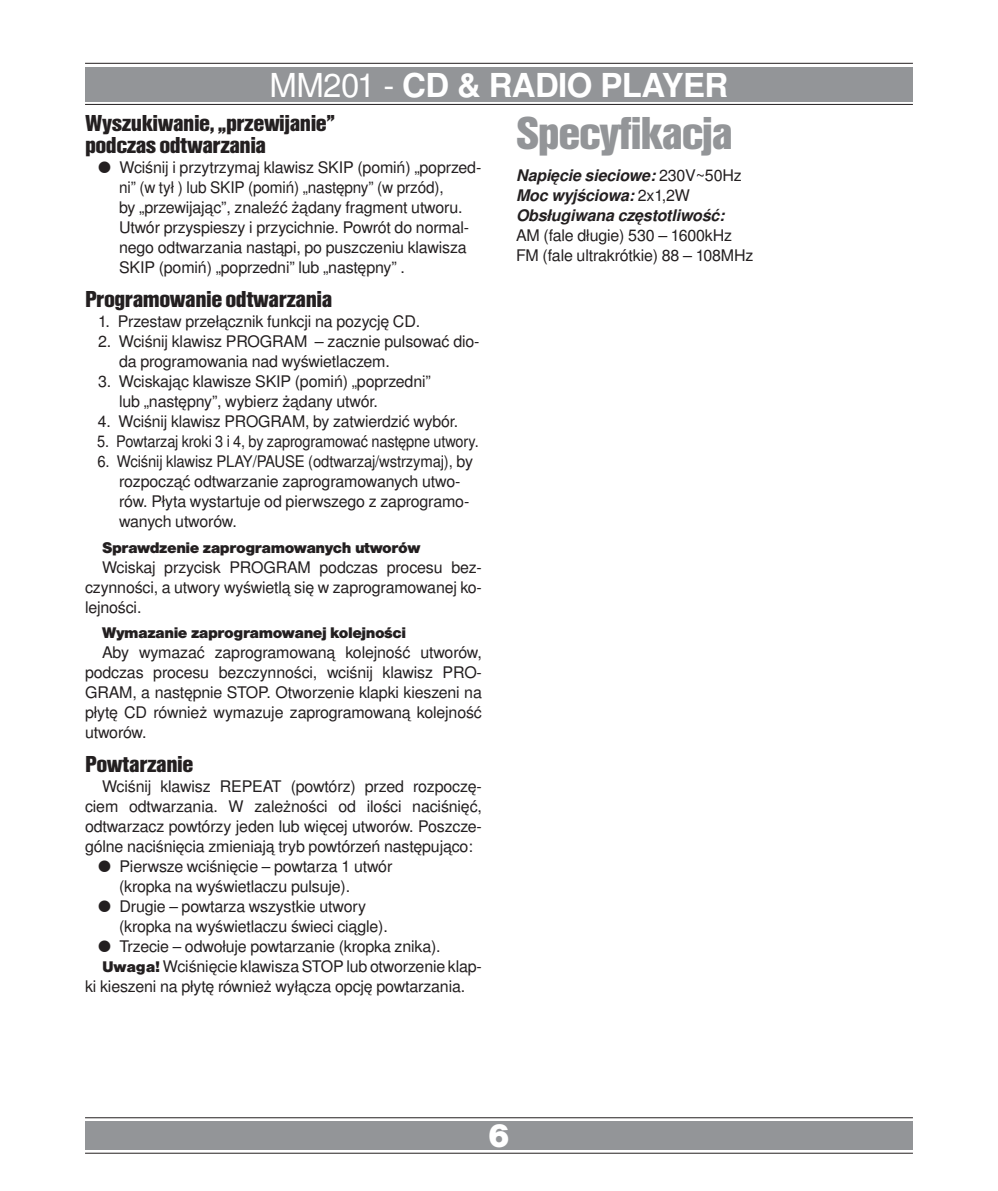
<style>
.page{position:relative;width:998px;height:1191px;background:#fff}
.page>*{position:absolute;margin:0;border:0;box-sizing:border-box;transform-origin:0 0}
._06_Tytół_I_Stopnia{font:48px "Nimbus San TOT Bla Con";letter-spacing:-.03em;color:#939598}
.t1{font:900 34px "Nimbus San TOT";color:#fff}
.t2{font:700 33px "Nimbus San LOT";letter-spacing:-.02em;color:#fff}
._07_Tytół_II_Stopnia{font:24px/22px "Nimbus San TOT Bla Con";letter-spacing:-.02em;color:#231f20}
._04_Podcięty_Kropka{font:16px/20px "Nimbus San LOT";letter-spacing:-.01em;color:#231f20}
._02_Podcięty_Cyfra{font:16px/20px "Nimbus San LOT";letter-spacing:-.01em;color:#231f20}
._02_Podcięty_Cyfra-2{font:16px/20px "Nimbus San LOT";letter-spacing:-.01em;color:#231f20;scale:.93 1}
.t3{font:italic 700 16px "Nimbus San LOT";letter-spacing:-.01em;color:#231f20}
._08_Tytół_III_Stopni{font:900 16px "Nimbus San TOT";letter-spacing:-.03em;color:#231f20}
._02_Podcięty_Cyfra-3{font:16px "Nimbus San LOT";letter-spacing:-.01em;color:#231f20;scale:.91 1}
.s1{font-weight:400}
.s2{font-family:"Nimbus San TOT";font-weight:900}
.s3{font-weight:400;font-style:normal}
</style>
<div class="page">
<div style="left:85px;top:67px;width:828px;height:34px;background:#939598"></div>
<div style="left:85px;top:1121px;width:828px;height:28px;background:#939598"></div>
<hr style="left:85px;top:63px;width:828px;height:1px;background:#231f20">
<hr style="left:85px;top:104px;width:828px;height:1px;background:#231f20">
<hr style="left:85px;top:1117px;width:828px;height:1px;background:#231f20">
<hr style="left:85px;top:1152px;width:828px;height:1px;background:#231f20">
<h3 class="t2" style="left:270px;top:65px;width:460px"><span class="s1">MM201 -</span> CD &amp; RADIO PLAYER</h3>
<p class="_07_Tytół_II_Stopnia" style="left:85px;top:113px;width:252px">Wyszukiwanie, „przewijanie” podczas odtwarzania</p>
<p class="_04_Podcięty_Kropka" style="left:119px;top:158px;width:364px">Wciśnij i przytrzymaj klawisz SKIP (pomiń) „poprzed&shy;ni” (w tył ) lub SKIP (pomiń) „następny” (w przód),<br>by „przewijając”, znaleźć żądany fragment utworu.<br>Utwór przyspieszy i przycichnie. Powrót do normal&shy;nego odtwarzania nastąpi, po puszczeniu klawisza SKIP (pomiń) „poprzedni” lub „następny” .</p>
<p class="_07_Tytół_II_Stopnia" style="left:85px;top:288px;width:249px">Programowanie odtwarzania</p>
<p class="_02_Podcięty_Cyfra" style="left:98px;top:311px;width:324px">1. Przestaw przełącznik funkcji na pozycję CD.</p>
<p class="_02_Podcięty_Cyfra" style="left:119px;top:331px;width:362px;text-indent:-21px">2. Wciśnij klawisz PROGRAM – zacznie pulsować dio&shy;da programowania nad wyświetlaczem.</p>
<p class="_02_Podcięty_Cyfra" style="left:119px;top:371px;width:313px;text-indent:-21px">3. Wciskając klawisze SKIP (pomiń) „poprzedni” lub „następny”, wybierz żądany utwór.</p>
<p class="_02_Podcięty_Cyfra" style="left:98px;top:411px;width:362px">4. Wciśnij klawisz PROGRAM, by zatwierdzić wybór.</p>
<p class="_02_Podcięty_Cyfra-3" style="left:97px;top:431px;width:421px">5. Powtarzaj kroki 3 i 4, by zaprogramować następne utwory.</p>
<p class="_02_Podcięty_Cyfra-2" style="left:119px;top:451px;width:382px;text-indent:-22px">6. Wciśnij klawisz PLAY/PAUSE (odtwarzaj/wstrzymaj), by rozpocząć odtwarzanie zaprogramowanych utwo&shy;rów. Płyta wystartuje od pierwszego z zaprogramo&shy;wanych utworów.</p>
<p class="_08_Tytół_III_Stopni" style="left:102px;top:538px;width:320px">Sprawdzenie zaprogramowanych utworów</p>
<p class="_04_Podcięty_Kropka" style="left:85px;top:557px;width:398px;text-align:justify;text-indent:17px">Wciskaj przycisk PROGRAM podczas procesu bez&shy;czynności, a utwory wyświetlą się w zaprogramowanej ko&shy;lejności.</p>
<p class="_08_Tytół_III_Stopni" style="left:102px;top:624px;width:306px">Wymazanie zaprogramowanej kolejności</p>
<p class="_04_Podcięty_Kropka" style="left:85px;top:643px;width:398px;text-align:justify;text-indent:17px">Aby wymazać zaprogramowaną kolejność utworów, podczas procesu bezczynności, wciśnij klawisz PRO-GRAM, a następnie STOP. Otworzenie klapki kieszeni na płytę CD również wymazuje zaprogramowaną kolejność utworów.</p>
<p class="_07_Tytół_II_Stopnia" style="left:85px;top:753px;width:110px">Powtarzanie</p>
<p class="_04_Podcięty_Kropka" style="left:85px;top:776px;width:398px;text-align:justify;text-indent:17px">Wciśnij klawisz REPEAT (powtórz) przed rozpoczę&shy;ciem odtwarzania. W zależności od ilości naciśnięć, odtwarzacz powtórzy jeden lub więcej utworów. Poszcze&shy;gólne naciśnięcia zmieniają tryb powtórzeń następująco:</p>
<p class="_04_Podcięty_Kropka" style="left:119px;top:856px;width:275px">Pierwsze wciśnięcie – powtarza 1 utwór (kropka na wyświetlaczu pulsuje).</p>
<p class="_04_Podcięty_Kropka" style="left:119px;top:896px;width:270px">Drugie – powtarza wszystkie utwory (kropka na wyświetlaczu świeci ciągle).</p>
<p class="_04_Podcięty_Kropka" style="left:119px;top:936px;width:323px">Trzecie – odwołuje powtarzanie (kropka znika).</p>
<p class="_04_Podcięty_Kropka" style="left:85px;top:956px;width:398px;text-indent:17px"><span class="s2">Uwaga!</span> Wciśnięcie klawisza STOP lub otworzenie klap&shy;ki kieszeni na płytę również wyłącza opcję powtarzania.</p>
<p class="_06_Tytół_I_Stopnia" style="left:516px;top:106px;width:219px">Specyfikacja</p>
<p class="t3" style="left:516px;top:165px;width:227px">Napięcie sieciowe: <span class="s3">230V~50Hz</span></p>
<p class="t3" style="left:516px;top:185px;width:176px">Moc wyjściowa: <span class="s3">2x1,2W</span></p>
<p class="t3" style="left:516px;top:205px;width:210px">Obsługiwana częstotliwość:</p>
<p class="_04_Podcięty_Kropka" style="left:516px;top:225px;width:218px">AM (fale długie) 530 – 1600kHz</p>
<p class="_04_Podcięty_Kropka" style="left:516px;top:245px;width:239px">FM (fale ultrakrótkie) 88 – 108MHz</p>
<h2 class="t1" style="left:488px;top:1116px;width:24px">6</h2>
</div>
